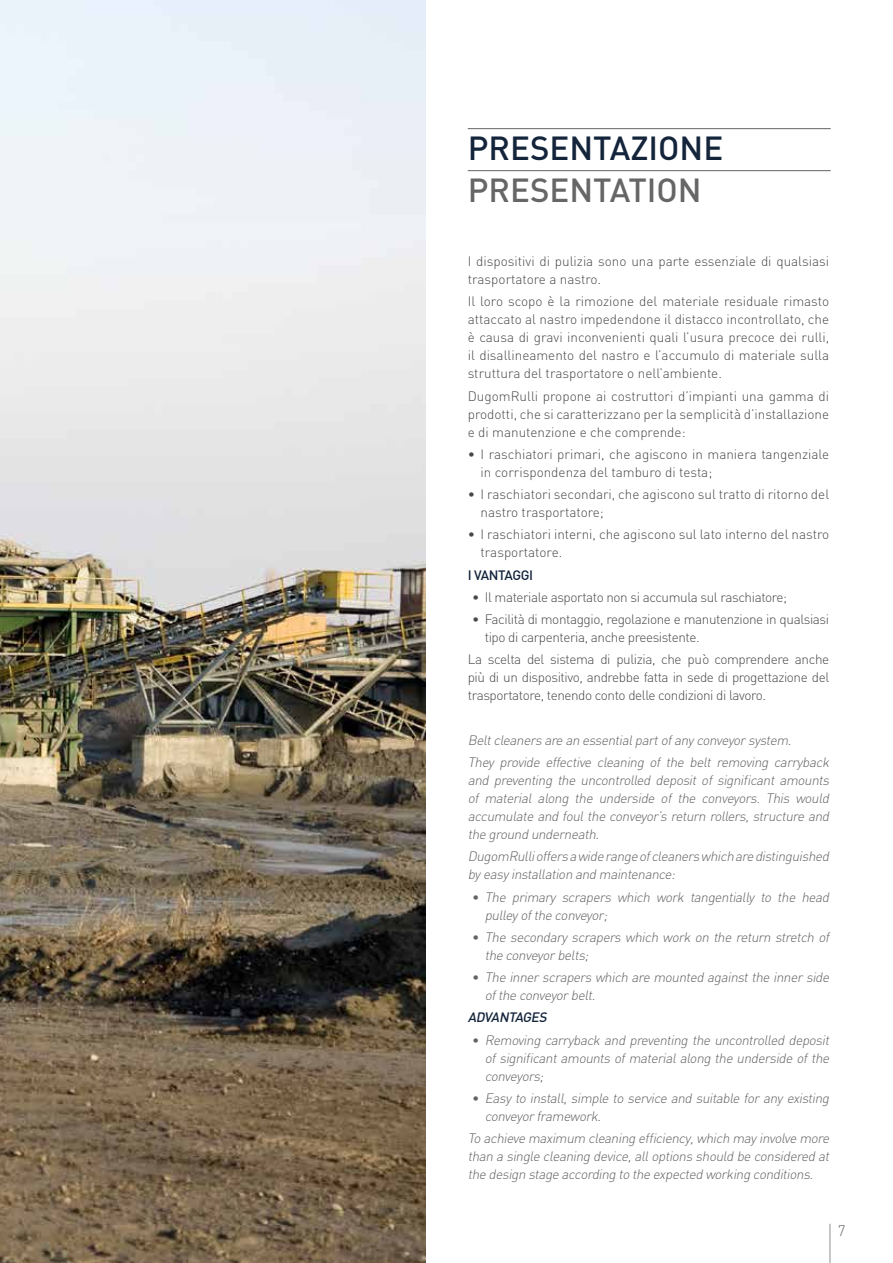
<style>
.page{position:relative;width:893px;height:1263px;background:#fff}
.page>*{position:absolute;margin:0;border:0;box-sizing:border-box;transform-origin:0 0}
.t1{font:500 33px "DIN";color:#13243b}
.t2{font:500 33px "DIN";color:#676667}
.t3{font:300 15px "DIN";color:#636363}
.t4{font:italic 300 13.5px/18px "DIN";color:#636363}
.t5{font:300 13.5px/18px "DIN";color:#484848}
.t6{font:300 13.5px/18px "DIN";letter-spacing:-.03em;color:#484848}
.t7{font:italic 500 13.5px "DIN";color:#13243b}
.t8{font:500 13.5px "DIN";letter-spacing:-.03em;color:#13243b}
.s1{font-style:normal}
</style>
<div class="page">
<hr style="left:829px;top:1224px;width:2px;height:39px;background:#b6b6b6">
<img style="left:0;top:0;width:425px;height:1263px">
<hr style="left:468px;top:128px;width:363px;height:1px;background:#636363">
<hr style="left:468px;top:170px;width:363px;height:1px;background:#636363">
<h1 class="t1" style="left:468px;top:127px;width:257px">PRESENTAZIONE</h1>
<h1 class="t2" style="left:468px;top:169px;width:235px">PRESENTATION</h1>
<p class="t5" style="left:468px;top:252px;width:363px">I dispositivi di pulizia sono una parte essenziale di qualsiasi trasportatore a nastro.</p>
<p class="t5" style="left:468px;top:292px;width:363px;text-align:justify">Il loro scopo è la rimozione del materiale residuale rimasto attaccato al nastro impedendone il distacco incontrollato, che è causa di gravi inconvenienti quali l’usura precoce dei rulli, il disallineamento del nastro e l’accumulo di materiale sulla struttura del trasportatore o nell’ambiente.</p>
<p class="t5" style="left:468px;top:386px;width:363px;text-align:justify">DugomRulli propone ai costruttori d’impianti una gamma di prodotti, che si caratterizzano per la semplicità d’installazione e di manutenzione e che comprende:</p>
<p class="t5" style="left:480px;top:445px;width:350px;text-indent:-13px">• I raschiatori primari, che agiscono in maniera tangenziale in corrispondenza del tamburo di testa;</p>
<p class="t5" style="left:480px;top:485px;width:350px;text-indent:-13px">• I raschiatori secondari, che agiscono sul tratto di ritorno del nastro trasportatore;</p>
<p class="t5" style="left:480px;top:525px;width:350px;text-indent:-13px">• I raschiatori interni, che agiscono sul lato interno del nastro trasportatore.</p>
<p class="t8" style="left:468px;top:566px;width:67px">I VANTAGGI</p>
<p class="t6" style="left:472px;top:588px;width:317px">• Il materiale asportato non si accumula sul raschiatore;</p>
<p class="t6" style="left:485px;top:610px;width:346px;text-indent:-13px">• Facilità di montaggio, regolazione e manutenzione in qualsiasi tipo di carpenteria, anche preesistente.</p>
<p class="t5" style="left:468px;top:650px;width:363px;text-align:justify">La scelta del sistema di pulizia, che può comprendere anche più di un dispositivo, andrebbe fatta in sede di progettazione del trasportatore, tenendo conto delle condizioni di lavoro.</p>
<p class="t4" style="left:468px;top:729px;width:366px;line-height:22.2px">Beltcleaners are an essentialpartofanyconveyorsystem.<br>They provide effective cleaning of the belt removing carryback</p>
<p class="t4" style="left:468px;top:771px;width:366px;text-align:justify">and preventing the uncontrolled deposit of significant amounts of material along the underside of the conveyors. This would accumulate and foul the conveyor’s return rollers, structure and the ground underneath.</p>
<p class="t4" style="left:468px;top:847px;width:366px">DugomRullioffers a wide range ofcleaners which are distinguished byeasyinstallation and maintenance:</p>
<p class="t4" style="left:485px;top:888px;width:349px;text-indent:-13px"><span class="s1">•</span> The primary scrapers which work tangentially to the head pulleyofthe conveyor;</p>
<p class="t4" style="left:485px;top:928px;width:349px;text-indent:-13px"><span class="s1">•</span> The secondary scrapers which work on the return stretch of the conveyorbelts;</p>
<p class="t4" style="left:485px;top:968px;width:349px;text-indent:-13px"><span class="s1">•</span> The innerscrapers which are mounted againstthe innerside ofthe conveyorbelt.</p>
<p class="t7" style="left:468px;top:1009px;width:83px">ADVANTAGES</p>
<p class="t4" style="left:485px;top:1031px;width:349px;text-align:justify;text-indent:-13px"><span class="s1">•</span> Removing carryback and preventing the uncontrolled deposit of significant amounts of material along the underside of the conveyors;</p>
<p class="t4" style="left:485px;top:1089px;width:349px;text-indent:-13px"><span class="s1">•</span> Easy to install, simple to service and suitable for any existing conveyorframework.</p>
<p class="t4" style="left:468px;top:1129px;width:366px;text-align:justify">To achieve maximum cleaning efficiency,which mayinvolve more than a single cleaning device,alloptions should be considered at the design stage according to the expected working conditions.</p>
<p class="t3" style="left:838px;top:1221px;width:9px">7</p>
</div>
